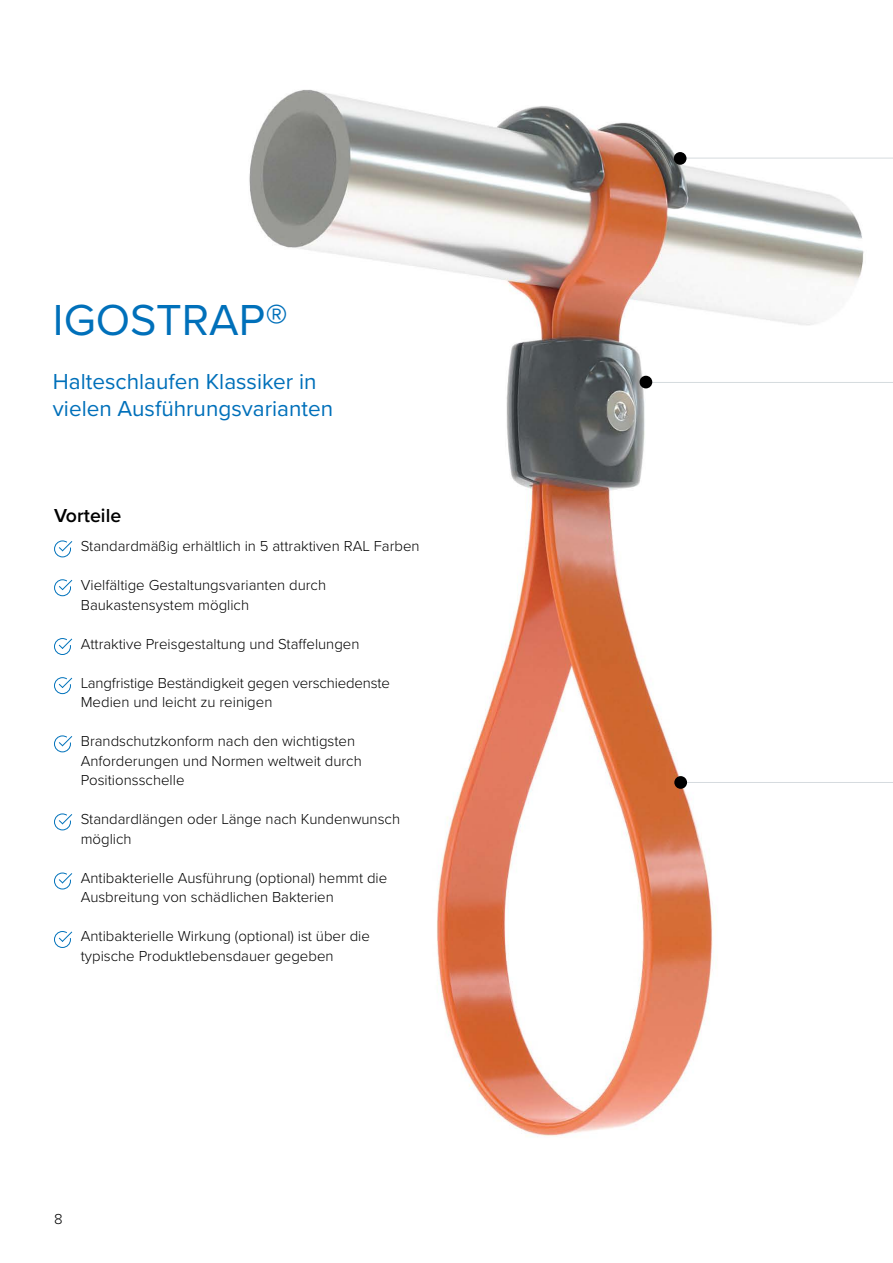
<style>
.page{position:relative;width:893px;height:1263px;background:#fff}
.page>*{position:absolute;margin:0;border:0;box-sizing:border-box;transform-origin:0 0}
.t1{font:45px "Proxima Nova";color:#0070ba}
.t2{font:22.5px/27px "Proxima Nova";color:#0070ba}
.t3{font:600 19.5px "Proxima Nova";color:#000}
.t4{font:300 15px/19.5px "Proxima Nova";color:#000}
</style>
<div class="page">
<img style="left:249px;top:89px;width:644px;height:1047px">
<hr style="left:646px;top:382px;width:247px;height:1px;background:#c3cbd0">
<hr style="left:682px;top:158px;width:211px;height:1px;background:#c3cbd0">
<div style="left:674px;top:152px;width:12px;height:13px;background:#000;border-radius:50%"></div>
<div style="left:639px;top:376px;width:13px;height:12px;background:#000;border-radius:50%"></div>
<hr style="left:684px;top:782px;width:209px;height:1px;background:#c3cbd0">
<div style="left:674px;top:776px;width:13px;height:13px;background:#000;border-radius:50%"></div>
<svg style="left:54px;top:540px;width:18px;height:17px"></svg>
<svg style="left:54px;top:579px;width:18px;height:17px"></svg>
<svg style="left:54px;top:638px;width:18px;height:17px"></svg>
<svg style="left:54px;top:677px;width:18px;height:17px"></svg>
<svg style="left:54px;top:735px;width:18px;height:17px"></svg>
<svg style="left:54px;top:813px;width:18px;height:17px"></svg>
<svg style="left:54px;top:872px;width:18px;height:17px"></svg>
<svg style="left:54px;top:931px;width:18px;height:17px"></svg>
<h1 class="t1" style="left:53px;top:286px;width:236px">IGOSTRAP®</h1>
<h2 class="t2" style="left:53px;top:367px;width:282px">Halteschlaufen Klassiker in vielen Ausführungsvarianten</h2>
<h3 class="t3" style="left:54px;top:501px;width:69px">Vorteile</h3>
<p class="t4" style="left:81px;top:536px;width:340px">Standardmäßig erhältlich in 5 attraktiven RAL Farben</p>
<p class="t4" style="left:81px;top:575px;width:247px">Vielfältige Gestaltungsvarianten durch<br>Baukastensystem möglich</p>
<p class="t4" style="left:81px;top:633px;width:280px">Attraktive Preisgestaltung und Staffelungen</p>
<p class="t4" style="left:81px;top:672px;width:311px">Langfristige Beständigkeit gegen verschiedenste<br>Medien und leicht zu reinigen</p>
<p class="t4" style="left:81px;top:731px;width:283px">Brandschutzkonform nach den wichtigsten<br>Anforderungen und Normen weltweit durch<br>Positionsschelle</p>
<p class="t4" style="left:81px;top:809px;width:321px">Standardlängen oder Länge nach Kundenwunsch möglich</p>
<p class="t4" style="left:81px;top:867px;width:308px">Antibakterielle Ausführung (optional) hemmt die<br>Ausbreitung von schädlichen Bakterien</p>
<p class="t4" style="left:81px;top:926px;width:291px">Antibakterielle Wirkung (optional) ist über die typische Produktlebensdauer gegeben</p>
<p class="t4" style="left:54px;top:1208px;width:10px">8</p>
</div>
